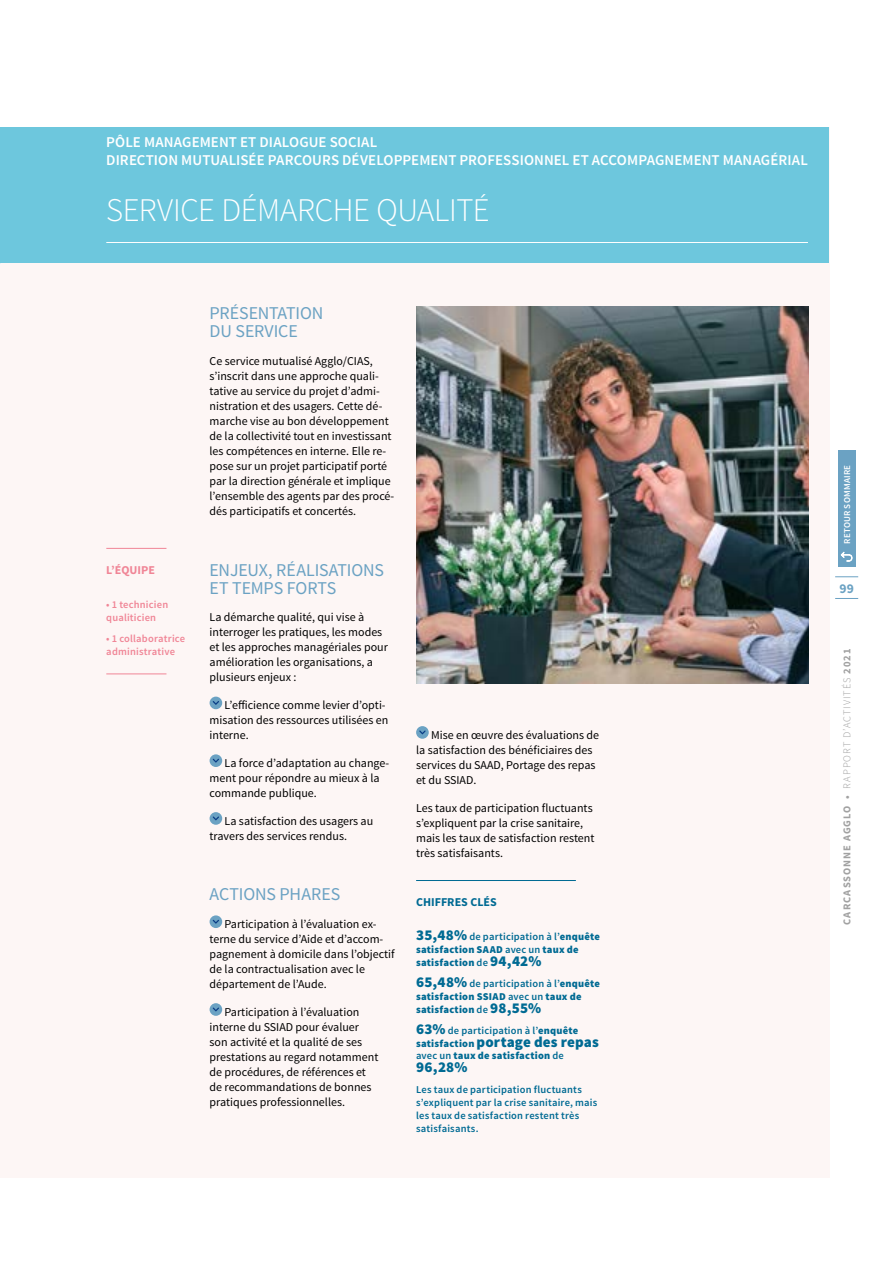
<style>
.page{position:relative;width:893px;height:1263px;background:#fff}
.page>*{position:absolute;margin:0;border:0;box-sizing:border-box;transform-origin:0 0}
.t1{font:300 33px "Source Sans Pro";letter-spacing:-.01em;color:#fff}
.t2{font:18px/18px "Source Sans Pro";letter-spacing:-.005em;color:#6ba2c3}
.t3{font:600 15px/18px "Source Sans Pro";letter-spacing:.005em;color:#fff}
.t4{font:900 15px "Source Sans Pro";letter-spacing:.005em;color:#006a93}
.t5{font:700 13.5px "Source Sans Pro";color:#6ba2c3}
.t6{font:12px/15px "Source Sans Pro";color:#000}
.t7{font:700 12px "Source Sans Pro";color:#006a93}
.t8{font:700 12px "Source Sans Pro";color:#f08596}
.t9{font:900 10.5px/12.8px "Source Sans Pro";letter-spacing:.02em;color:#006a93}
.t10{font:600 10.5px/12.8px "Source Sans Pro";letter-spacing:.015em;color:#006a93}
.t11{font:600 10.5px/12.8px "Source Sans Pro";letter-spacing:.015em;color:#f08596}
.t12{font:700 10.5px "Source Sans Pro";letter-spacing:.095em;color:#a1a1a1}
.t13{font:600 9px "Source Sans Pro";letter-spacing:.025em;color:#fff}
.s1{font-size:15px}
.s2{font-weight:600}
.s3{font-weight:900;font-size:15px}
.s4{font-weight:900}
.s5{font-size:10.5px}
.s6{font-weight:300}
</style>
<div class="page">
<div style="left:0;top:128px;width:829px;height:1050px;background:#fdf6f5"></div>
<div style="left:210px;top:697px;width:12px;height:12px;background:#6ba2c3;border-radius:50%"></div>
<svg style="left:213px;top:701px;width:6px;height:4px"></svg>
<div style="left:210px;top:754px;width:12px;height:13px;background:#6ba2c3;border-radius:50%"></div>
<svg style="left:213px;top:758px;width:6px;height:5px"></svg>
<div style="left:210px;top:812px;width:12px;height:13px;background:#6ba2c3;border-radius:50%"></div>
<svg style="left:213px;top:816px;width:6px;height:4px"></svg>
<div style="left:210px;top:915px;width:12px;height:13px;background:#6ba2c3;border-radius:50%"></div>
<svg style="left:213px;top:920px;width:6px;height:4px"></svg>
<div style="left:210px;top:1003px;width:12px;height:13px;background:#6ba2c3;border-radius:50%"></div>
<svg style="left:213px;top:1007px;width:6px;height:4px"></svg>
<div style="left:416px;top:726px;width:13px;height:13px;background:#6ba2c3;border-radius:50%"></div>
<svg style="left:419px;top:730px;width:7px;height:4px"></svg>
<hr style="left:106px;top:548px;width:60px;height:1px;background:#f08596">
<hr style="left:106px;top:673px;width:60px;height:1px;background:#f08596">
<div style="left:0;top:128px;width:829px;height:135px;background:#6dc7dd"></div>
<hr style="left:106px;top:242px;width:702px;height:1px;background:#fff">
<img style="left:416px;top:306px;width:392px;height:378px">
<hr style="left:416px;top:880px;width:160px;height:1px;background:#006a93">
<svg style="left:835px;top:576px;width:23px;height:1px"></svg>
<svg style="left:835px;top:598px;width:23px;height:1px"></svg>
<div style="left:838px;top:450px;width:17px;height:117px;background:#6ba2c3"></div>
<svg style="left:840px;top:551px;width:13px;height:11px"></svg>
<p class="t3" style="left:106px;top:134px;width:703px">PÔLE MANAGEMENT ET DIALOGUE SOCIAL<br>DIRECTION MUTUALISÉE PARCOURS DÉVELOPPEMENT PROFESSIONNEL ET ACCOMPAGNEMENT MANAGÉRIAL</p>
<h1 class="t1" style="left:106px;top:190px;width:385px">SERVICE DÉMARCHE QUALITÉ</h1>
<p class="t8" style="left:106px;top:563px;width:50px">L’ÉQUIPE</p>
<p class="t11" style="left:106px;top:599px;width:63px">• 1 technicien qualiticien</p>
<p class="t11" style="left:106px;top:633px;width:80px">• 1 collaboratrice administrative</p>
<h2 class="t2" style="left:210px;top:305px;width:115px">PRÉSENTATION<br>DU SERVICE</h2>
<p class="t6" style="left:210px;top:354px;width:186px">Ce service mutualisé Agglo/CIAS, s’inscrit dans une approche quali&shy;tative au service du projet d’admi&shy;nistration et des usagers. Cette dé&shy;marche vise au bon développement de la collectivité tout en investissant les compétences en interne. Elle re&shy;pose sur un projet participatif porté par la direction générale et implique l’ensemble des agents par des procé&shy;dés participatifs et concertés.</p>
<h2 class="t2" style="left:210px;top:561px;width:176px">ENJEUX, RÉALISATIONS<br>ET TEMPS FORTS</h2>
<p class="t6" style="left:210px;top:610px;width:180px">La démarche qualité, qui vise à interroger les pratiques, les modes et les approches managériales pour amélioration les organisations, a plusieurs enjeux :</p>
<p class="t6" style="left:210px;top:698px;width:180px;text-indent:15px">L’efficience comme levier d’opti&shy;misation des ressources utilisées en interne.</p>
<p class="t6" style="left:210px;top:756px;width:181px;text-indent:15px">La force d’adaptation au change&shy;ment pour répondre au mieux à la commande publique.</p>
<p class="t6" style="left:210px;top:813px;width:165px;text-indent:15px">La satisfaction des usagers au travers des services rendus.</p>
<h2 class="t2" style="left:210px;top:886px;width:132px">ACTIONS PHARES</h2>
<p class="t6" style="left:210px;top:917px;width:187px;text-indent:15px">Participation à l’évaluation ex&shy;terne du service d’Aide et d’accom&shy;pagnement à domicile dans l’objectif de la contractualisation avec le département de l’Aude.</p>
<p class="t6" style="left:210px;top:1004px;width:170px;text-indent:15px">Participation à l’évaluation interne du SSIAD pour évaluer son activité et la qualité de ses prestations au regard notamment de procédures, de références et de recommandations de bonnes pratiques professionnelles.</p>
<p class="t6" style="left:416px;top:727px;width:185px;text-indent:15px">Mise en œuvre des évaluations de la satisfaction des bénéficiaires des services du SAAD, Portage des repas et du SSIAD.</p>
<p class="t6" style="left:416px;top:800px;width:180px">Les taux de participation fluctuants s’expliquent par la crise sanitaire, mais les taux de satisfaction restent très satisfaisants.</p>
<p class="t7" style="left:416px;top:895px;width:82px">CHIFFRES CLÉS</p>
<p class="t9" style="left:416px;top:931px;width:185px"><span class="s1">35,48%</span> <span class="s2">de participation à l’</span>enquête satisfaction SAAD <span class="s2">avec un</span> taux de satisfaction <span class="s2">de</span> <span class="s1">94,42%</span></p>
<p class="t9" style="left:416px;top:978px;width:185px"><span class="s1">65,48%</span> <span class="s2">de participation à l’</span>enquête satisfaction SSIAD <span class="s2">avec un</span> taux de satisfaction <span class="s2">de</span> <span class="s1">98,55%</span></p>
<p class="t10" style="left:416px;top:1024px;width:164px"><span class="s3">63%</span> de participation à l’<span class="s4">enquête</span></p>
<p class="t4" style="left:416px;top:1032px;width:184px"><span class="s5">satisfaction</span> portage des repas</p>
<p class="t9" style="left:416px;top:1050px;width:149px"><span class="s2">avec un</span> taux de satisfaction <span class="s2">de</span></p>
<p class="t4" style="left:416px;top:1057px;width:53px">96,28%</p>
<p class="t10" style="left:416px;top:1084px;width:183px">Les taux de participation fluctuants s’expliquent par la crise sanitaire, mais les taux de satisfaction restent très satisfaisants.</p>
<p class="t13" style="left:841px;top:544px;width:80px;rotate:-90deg">RETOUR SOMMAIRE</p>
<p class="t5" style="left:839px;top:579px;width:16px">99</p>
<p class="t12" style="left:840px;top:925px;width:278px;rotate:-90deg">CARCASSONNE AGGLO • <span class="s6">RAPPORT D’ACTIVITÉS</span> 2021</p>
</div>
